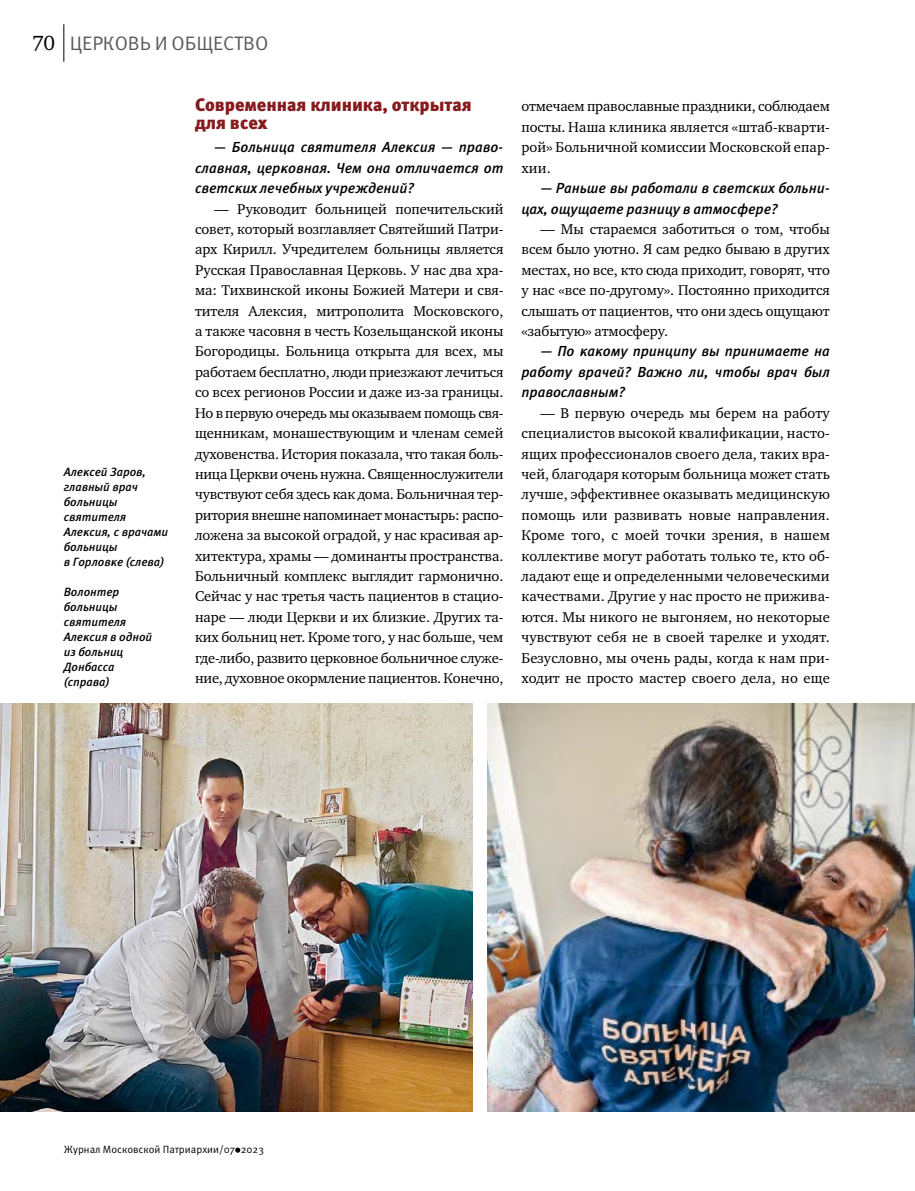
<style>
.page{position:relative;width:915px;height:1191px;background:#fff}
.page>*{position:absolute;margin:0;border:0;box-sizing:border-box;transform-origin:0 0}
.t1{font:19.5px "Meta Pro";letter-spacing:-.005em;color:#58595b}
.t2{font:900 18px/18px "Meta Pro";letter-spacing:-.005em;color:#861b1e}
.t3{font:14.55px/20.4px "Charter ITC";letter-spacing:-.005em;color:#000;text-align:justify}
.t4{font:italic 500 14.55px/20.4px "Meta Pro";letter-spacing:-.005em;color:#000;text-align:justify}
.t5{font:italic 500 12px/15px "Meta Pro";letter-spacing:-.005em;color:#000}
.t6{font:10.5px "Meta Pro";color:#000}
.s1{font-family:"Charter ITC";font-size:21px;color:#000}
</style>
<div class="page">
<svg style="left:235px;top:1147px;width:5px;height:5px"></svg>
<hr style="left:63px;top:24px;width:1px;height:38px;background:#000">
<img style="left:487px;top:703px;width:427px;height:408px">
<img style="left:0;top:703px;width:472px;height:408px">
<h1 class="t1" style="left:32px;top:31px;width:238px"><span class="s1">70</span> ЦЕРКОВЬ И ОБЩЕСТВО</h1>
<p class="t5" style="left:64px;top:465px;width:106px">Алексей Заров, главный врач больницы святителя<br>Алексия, с врачами больницы<br>в Горловке (слева)</p>
<p class="t5" style="left:64px;top:585px;width:90px">Волонтер больницы святителя<br>Алексия в одной из больниц<br>Донбасса (справа)</p>
<p class="t2" style="left:195px;top:97px;width:278px">Современная клиника, открытая для всех</p>
<p class="t4" style="left:195px;top:137px;width:310px;text-indent:19px">— Больница святителя Алексия — право&shy;славная, церковная. Чем она отличается от светских лечебных учреждений?</p>
<p class="t3" style="left:195px;top:198px;width:310px;text-indent:19px">— Руководит больницей попечительский совет, который возглавляет Святейший Патри&shy;арх Кирилл. Учредителем больницы является Русская Православная Церковь. У нас два хра&shy;ма: Тихвинской иконы Божией Матери и свя&shy;тителя Алексия, митрополита Московского, а также часовня в честь Козельщанской иконы Богородицы. Больница открыта для всех, мы работаем бесплатно, люди приезжают лечиться со всех регионов России и даже из-за границы.<br>Но в первую очередь мы оказываем помощь свя&shy;щенникам, монашествующим и членам семей духовенства. История показала, что такая боль&shy;ница Церкви очень нужна. Священнослужители чувствуют себя здесь как дома. Больничная тер&shy;ритория внешне напоминает монастырь: распо&shy;ложена за высокой оградой, у нас красивая ар&shy;хитектура, храмы — доминанты пространства.<br>Больничный комплекс выглядит гармонично.<br>Сейчас у нас третья часть пациентов в стацио&shy;наре — люди Церкви и их близкие. Других та&shy;ких больниц нет. Кроме того, у нас больше, чем где-либо, развито церковное больничное служе&shy;ние, духовное окормление пациентов. Конечно,</p>
<p class="t3" style="left:521px;top:96px;width:310px">отмечаем православные праздники, соблюдаем посты. Наша клиника является «штаб-кварти&shy;рой» Больничной комиссии Московской епар&shy;хии.</p>
<p class="t4" style="left:521px;top:178px;width:310px;text-indent:19px">— Раньше вы работали в светских больни&shy;цах, ощущаете разницу в атмосфере?</p>
<p class="t3" style="left:521px;top:219px;width:310px;text-indent:19px">— Мы стараемся заботиться о том, чтобы всем было уютно. Я сам редко бываю в других местах, но все, кто сюда приходит, говорят, что у нас «все по-другому». Постоянно приходится слышать от пациентов, что они здесь ощущают «забытую» атмосферу.</p>
<p class="t4" style="left:521px;top:342px;width:310px;text-indent:19px">— По какому принципу вы принимаете на работу врачей? Важно ли, чтобы врач был православным?</p>
<p class="t3" style="left:521px;top:402px;width:310px;text-indent:19px">— В первую очередь мы берем на работу специалистов высокой квалификации, насто&shy;ящих профессионалов своего дела, таких вра&shy;чей, благодаря которым больница может стать лучше, эффективнее оказывать медицинскую помощь или развивать новые направления.<br>Кроме того, с моей точки зрения, в нашем коллективе могут работать только те, кто об&shy;ладают еще и определенными человеческими качествами. Другие у нас просто не прижива&shy;ются. Мы никого не выгоняем, но некоторые чувствуют себя не в своей тарелке и уходят.<br>Безусловно, мы очень рады, когда к нам при&shy;ходит не просто мастер своего дела, но еще</p>
<p class="t6" style="left:64px;top:1142px;width:201px">Журнал Московской Патриархии/07 2023</p>
</div>
